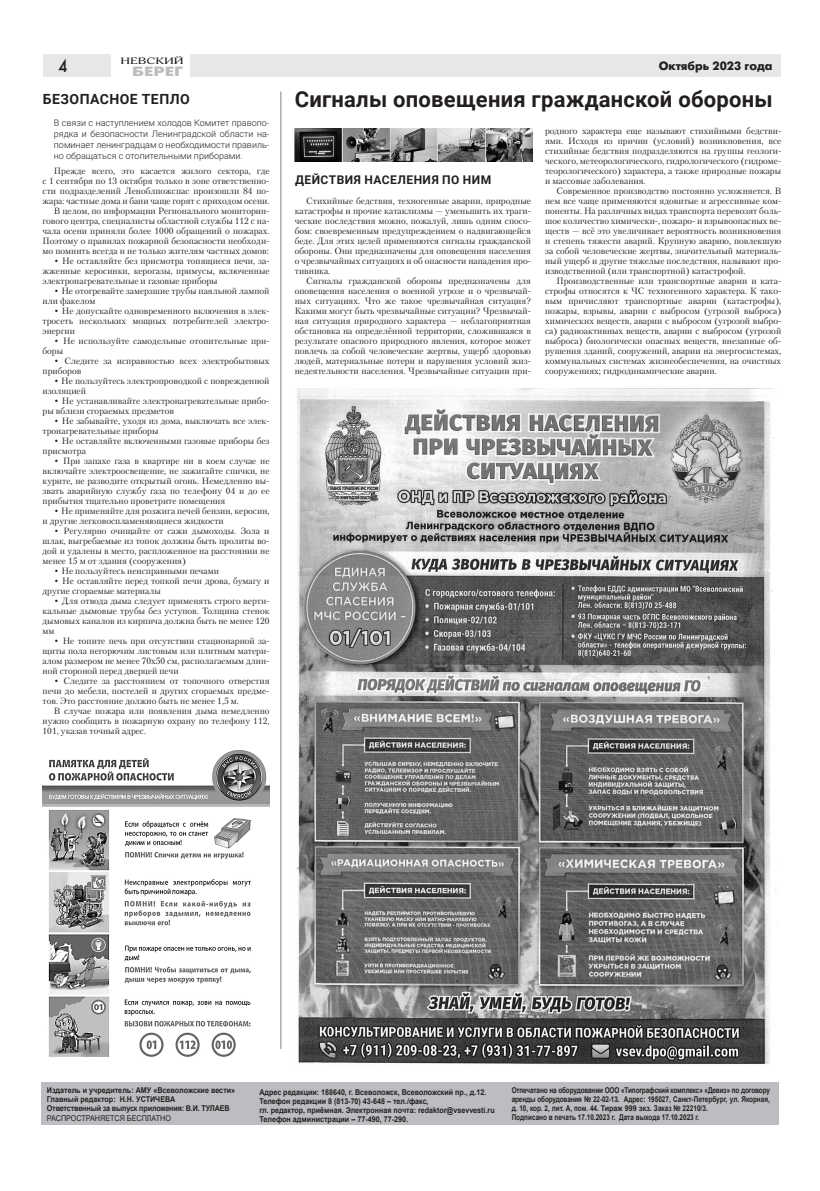
<style>
.page{position:relative;width:820px;height:1191px;background:#fff}
.page>*{position:absolute;margin:0;border:0;box-sizing:border-box;transform-origin:0 0}
.заголовок_30{font:700 22px "Roboto";letter-spacing:.01em;color:#231f20}
.t1{font:18px "Futura Futuris C";color:#231f20;scale:.9 1}
.заголовок_12{font:700 14px "Roboto";letter-spacing:.035em;color:#231f20}
.t2{font:700 13.4px "Futura Futuris C";color:#bcbdc0;scale:1.33 1}
.заголовок_12-2{font:700 12px "Roboto";letter-spacing:.04em;color:#231f20}
.t3{font:700 12px "Futura Futuris C";color:#231f20}
.t4{font:9px/10px "Petersburg C";color:#231f20;text-align:justify}
.врезка_9{font:300 9px/11px "Roboto";color:#231f20;text-align:justify}
.t5{font:9px "Adonis C";color:#231f20;scale:1.6 1}
.t6{font:700 8px/9px "Arial";color:#231f20;text-align:justify;scale:.8 1}
.t7{font:700 8px/9px "Arial";color:#231f20;scale:.89 1}
.t8{font:700 8px "Arial";color:#231f20;scale:.9 1}
.t9{font:700 8px "Arial";letter-spacing:-.02em;color:#231f20;scale:.9 1}
.t10{font:8px "Arial";color:#231f20;scale:.9 1}
</style>
<div class="page">
<div style="left:43px;top:54px;width:737px;height:23px;background:#e6e7e9"></div>
<div style="left:112px;top:54px;width:78px;height:24px;background:#fff"></div>
<div style="left:42px;top:1082px;width:737px;height:43px;background:#bcbdc0"></div>
<hr style="left:280px;top:91px;width:1px;height:958px;background:#808285">
<img style="left:297px;top:388px;width:479px;height:676px">
<img style="left:295px;top:129px;width:236px;height:32px">
<img style="left:43px;top:750px;width:226px;height:307px">
<p class="t5" style="left:120px;top:56px;width:41px">НЕВСКИЙ</p>
<h3 class="t2" style="left:132px;top:64px;width:40px">БЕРЕГ</h3>
<h2 class="t1" style="left:58px;top:55px;width:12px">4</h2>
<h3 class="t3" style="left:658px;top:59px;width:115px">Октябрь 2023 года</h3>
<p class="заголовок_12" style="left:43px;top:89px;width:148px">БЕЗОПАСНОЕ ТЕПЛО</p>
<p class="врезка_9" style="left:54px;top:117px;width:217px">В связи с наступлением холодов Комитет правопо&shy;рядка и безопасности Ленинградской области на&shy;поминает ленинградцам о необходимости правиль&shy;но обращаться с отопительными приборами.</p>
<p class="t4" style="left:43px;top:165px;width:228px;text-indent:11px">Прежде всего, это касается жилого сектора, где с 1 сентября по 13 октября только в зоне ответственно&shy;сти подразделений Леноблпожспас произошли 84 по&shy;жара: частные дома и бани чаще горят с приходом осени.</p>
<p class="t4" style="left:43px;top:205px;width:228px;text-indent:11px">В целом, по информации Регионального мониторин&shy;гового центра, специалисты областной службы 112 с на&shy;чала осени приняли более 1000 обращений о пожарах.<br>Поэтому о правилах пожарной безопасности необходи&shy;мо помнить всегда и не только жителям частных домов:</p>
<p class="t4" style="left:43px;top:255px;width:228px;text-indent:11px">• Не оставляйте без присмотра топящиеся печи, за&shy;жженные керосинки, керогазы, примусы, включенные электронагревательные и газовые приборы</p>
<p class="t4" style="left:43px;top:285px;width:228px;text-indent:11px">• Не отогревайте замерзшие трубы паяльной лампой или факелом</p>
<p class="t4" style="left:43px;top:305px;width:228px;text-indent:11px">• Не допускайте одновременного включения в элек&shy;тросеть нескольких мощных потребителей электро&shy;энергии</p>
<p class="t4" style="left:43px;top:335px;width:228px;text-indent:11px">• Не используйте самодельные отопительные при&shy;боры</p>
<p class="t4" style="left:43px;top:355px;width:228px;text-indent:11px">• Следите за исправностью всех электробытовых приборов</p>
<p class="t4" style="left:43px;top:375px;width:228px;text-indent:11px">• Не пользуйтесь электропроводкой с поврежденной изоляцией</p>
<p class="t4" style="left:43px;top:395px;width:228px;text-indent:11px">• Не устанавливайте электронагревательные прибо&shy;ры вблизи сгораемых предметов</p>
<p class="t4" style="left:43px;top:416px;width:228px;text-indent:11px">• Не забывайте, уходя из дома, выключать все элек&shy;тронагревательные приборы</p>
<p class="t4" style="left:43px;top:436px;width:228px;text-indent:11px">• Не оставляйте включенными газовые приборы без присмотра</p>
<p class="t4" style="left:43px;top:456px;width:228px;text-indent:11px">• При запахе газа в квартире ни в коем случае не включайте электроосвещение, не зажигайте спички, не курите, не разводите открытый огонь. Немедленно вы&shy;звать аварийную службу газа по телефону 04 и до ее прибытия тщательно проветрите помещения</p>
<p class="t4" style="left:43px;top:506px;width:228px;text-indent:11px">• Не применяйте для розжига печей бензин, керосин, и другие легковоспламеняющиеся жидкости</p>
<p class="t4" style="left:43px;top:526px;width:228px;text-indent:11px">• Регулярно очищайте от сажи дымоходы. Зола и шлак, выгребаемые из топок должны быть пролиты во&shy;дой и удалены в место, распложенное на расстоянии не менее 15 м от здания (сооружения)</p>
<p class="t4" style="left:54px;top:566px;width:167px">• Не пользуйтесь неисправными печами</p>
<p class="t4" style="left:43px;top:576px;width:228px;text-indent:11px">• Не оставляйте перед топкой печи дрова, бумагу и другие сгораемые материалы</p>
<p class="t4" style="left:43px;top:596px;width:228px;text-indent:11px">• Для отвода дыма следует применять строго верти&shy;кальные дымовые трубы без уступов. Толщина стенок дымовых каналов из кирпича должна быть не менее 120 мм</p>
<p class="t4" style="left:43px;top:636px;width:228px;text-indent:11px">• Не топите печь при отсутствии стационарной за&shy;щиты пола негорючим листовым или плитным матери&shy;алом размером не менее 70х50 см, располагаемым длин&shy;ной стороной перед дверцей печи</p>
<p class="t4" style="left:43px;top:676px;width:228px;text-indent:11px">• Следите за расстоянием от топочного отверстия печи до мебели, постелей и других сгораемых предме&shy;тов. Это расстояние должно быть не менее 1,5 м.</p>
<p class="t4" style="left:43px;top:706px;width:228px;text-indent:11px">В случае пожара или появления дыма немедленно нужно сообщить в пожарную охрану по телефону 112, 101, указав точный адрес.</p>
<p class="заголовок_30" style="left:295px;top:83px;width:479px">Сигналы оповещения гражданской обороны</p>
<p class="заголовок_12-2" style="left:295px;top:171px;width:198px">ДЕЙСТВИЯ НАСЕЛЕНИЯ ПО НИМ</p>
<p class="t4" style="left:295px;top:195px;width:237px;text-indent:11px">Стихийные бедствия, техногенные аварии, природные катастрофы и прочие катаклизмы — уменьшить их траги&shy;ческие последствия можно, пожалуй, лишь одним спосо&shy;бом: своевременным предупреждением о надвигающейся беде. Для этих целей применяются сигналы гражданской обороны. Они предназначены для оповещения населения о чрезвычайных ситуациях и об опасности нападения про&shy;тивника.</p>
<p class="t4" style="left:295px;top:275px;width:237px;text-indent:11px">Сигналы гражданской обороны предназначены для оповещения населения о военной угрозе и о чрезвычай&shy;ных ситуациях. Что же такое чрезвычайная ситуация?<br>Какими могут быть чрезвычайные ситуации? Чрезвычай&shy;ная ситуация природного характера — неблагоприятная обстановка на определённой территории, сложившаяся в результате опасного природного явления, которое может повлечь за собой человеческие жертвы, ущерб здоровью людей, материальные потери и нарушения условий жиз&shy;недеятельности населения. Чрезвычайные ситуации при-</p>
<p class="t4" style="left:545px;top:125px;width:237px">родного характера еще называют стихийными бедстви&shy;ями. Исходя из причин (условий) возникновения, все стихийные бедствия подразделяются на группы геологи&shy;ческого, метеорологического, гидрологического (гидроме&shy;теорологического) характера, а также природные пожары и массовые заболевания.</p>
<p class="t4" style="left:545px;top:185px;width:237px;text-indent:11px">Современное производство постоянно усложняется. В нем все чаще применяются ядовитые и агрессивные ком&shy;поненты. На различных видах транспорта перевозят боль&shy;шое количество химически-, пожаро- и взрывоопасных ве&shy;ществ — всё это увеличивает вероятность возникновения и степень тяжести аварий. Крупную аварию, повлекшую за собой человеческие жертвы, значительный материаль&shy;ный ущерб и другие тяжелые последствия, называют про&shy;изводственной (или транспортной) катастрофой.</p>
<p class="t4" style="left:545px;top:275px;width:237px;text-indent:11px">Производственные или транспортные аварии и ката&shy;строфы относятся к ЧС техногенного характера. К тако&shy;вым причисляют транспортные аварии (катастрофы), пожары, взрывы, аварии с выбросом (угрозой выброса) химических веществ, аварии с выбросом (угрозой выбро&shy;са) радиоактивных веществ, аварии с выбросом (угрозой выброса) биологически опасных веществ, внезапные об&shy;рушения зданий, сооружений, аварии на энергосистемах, коммунальных системах жизнеобеспечения, на очистных сооружениях; гидродинамические аварии.</p>
<p class="t8" style="left:47px;top:1085px;width:211px">Издатель и учредитель: АМУ «Всеволожские вести»</p>
<p class="t8" style="left:47px;top:1094px;width:144px">Главный редактор: Н.Н. УСТИЧЕВА</p>
<p class="t9" style="left:47px;top:1103px;width:205px">Ответственный за выпуск приложения: В.И. ТУЛАЕВ</p>
<p class="t10" style="left:47px;top:1113px;width:139px">РАСПРОСТРАНЯЕТСЯ БЕСПЛАТНО</p>
<p class="t7" style="left:259px;top:1087px;width:256px">Адрес редакции: 188640, г. Всеволожск, Всеволожский пр., д.12.</p>
<p class="t7" style="left:259px;top:1096px;width:266px">Телефон редакции 8 (813-70) 43-648 – тел./факс,<br>гл. редактор, приёмная. Электронная почта: redaktor@vsevvesti.ru</p>
<p class="t8" style="left:259px;top:1113px;width:167px">Телефон администрации – 77-490, 77-290.</p>
<p class="t6" style="left:511px;top:1086px;width:324px">Отпечатано на оборудовании ООО «Типографский комплекс» «Девиз» по договору аренды оборудования № 22-02-13. Адрес: 195027, Санкт-Петербург, ул. Якорная, д. 10, кор. 2, лит. А, пом. 44. Тираж 999 экз. Заказ № 22210/3.</p>
<p class="t6" style="left:511px;top:1113px;width:236px">Подписано в печать 17.10.2023 г. Дата выхода 17.10.2023 г.</p>
</div>
